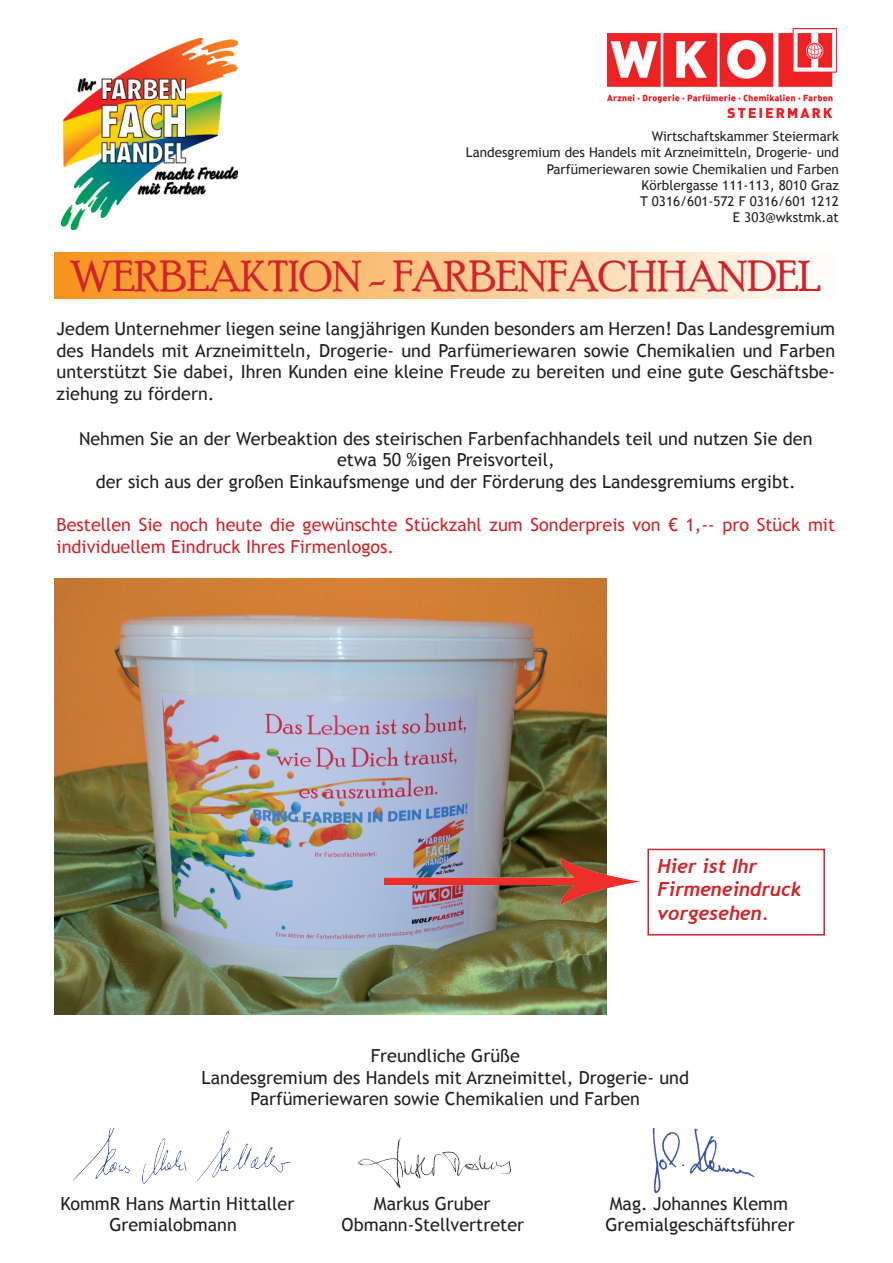
<style>
.page{position:relative;width:893px;height:1263px;background:#fff}
.page>*{position:absolute;margin:0;border:0;box-sizing:border-box;transform-origin:0 0}
.t1{font:43.5px "Poor Richard";color:#d1232a}
.t2{font:italic 700 19.5px/23.4px "Trebuchet";color:#d1232a}
.t3{font:18px/21.6px "Trebuchet MS";color:#231f20;text-align:center}
.t4{font:18px/21.6px "Trebuchet MS";color:#d1232a}
.t5{font:13.5px/16.2px "Trebuchet MS";color:#231f20;text-align:right}
</style>
<div class="page">
<div style="left:54px;top:252px;width:784px;height:47px;background:linear-gradient(to right,#f7931c,#fefdfc)"></div>
<img style="left:54px;top:578px;width:552px;height:436px">
<img style="left:370px;top:855px;width:270px;height:55px">
<div style="left:647px;top:849px;width:178px;height:86px;border:2px solid #d1232a"></div>
<img style="left:607px;top:28px;width:230px;height:90px">
<img style="left:61px;top:38px;width:176px;height:191px">
<img style="left:652px;top:1129px;width:103px;height:65px">
<img style="left:74px;top:1129px;width:217px;height:55px">
<img style="left:358px;top:1137px;width:153px;height:51px">
<p class="t5" style="left:466px;top:128px;width:374px">Wirtschaftskammer Steiermark<br>Landesgremium des Handels mit Arzneimitteln, Drogerie- und Parfümeriewaren sowie Chemikalien und Farben<br>Körblergasse 111-113, 8010 Graz<br>T 0316/601-572 F 0316/601 1212<br>E 303@wkstmk.at</p>
<h1 class="t1" style="left:71px;top:252px;width:752px">WERBEAKTION - FARBENFACHHANDEL</h1>
<p class="t3" style="left:57px;top:318px;width:780px;text-align:justify">Jedem Unternehmer liegen seine langjährigen Kunden besonders am Herzen! Das Landesgremium des Handels mit Arzneimitteln, Drogerie- und Parfümeriewaren sowie Chemikalien und Farben unterstützt Sie dabei, Ihren Kunden eine kleine Freude zu bereiten und eine gute Geschäftsbe&shy;ziehung zu fördern.</p>
<p class="t3" style="left:79px;top:428px;width:735px">Nehmen Sie an der Werbeaktion des steirischen Farbenfachhandels teil und nutzen Sie den etwa 50 %igen Preisvorteil,<br>der sich aus der großen Einkaufsmenge und der Förderung des Landesgremiums ergibt.</p>
<p class="t4" style="left:57px;top:514px;width:780px">Bestellen Sie noch heute die gewünschte Stückzahl zum Sonderpreis von € 1,-- pro Stück mit individuellem Eindruck Ihres Firmenlogos.</p>
<p class="t2" style="left:657px;top:855px;width:145px">Hier ist Ihr<br>Firmeneindruck vorgesehen.</p>
<p class="t3" style="left:202px;top:1045px;width:489px">Freundliche Grüße<br>Landesgremium des Handels mit Arzneimittel, Drogerie- und<br>Parfümeriewaren sowie Chemikalien und Farben</p>
<p class="t3" style="left:61px;top:1193px;width:235px">KommR Hans Martin Hittaller</p>
<p class="t3" style="left:374px;top:1193px;width:118px">Markus Gruber</p>
<p class="t3" style="left:610px;top:1193px;width:180px">Mag. Johannes Klemm</p>
<p class="t3" style="left:109px;top:1214px;width:129px">Gremialobmann</p>
<p class="t3" style="left:342px;top:1214px;width:184px">Obmann-Stellvertreter</p>
<p class="t3" style="left:605px;top:1214px;width:191px">Gremialgeschäftsführer</p>
</div>
